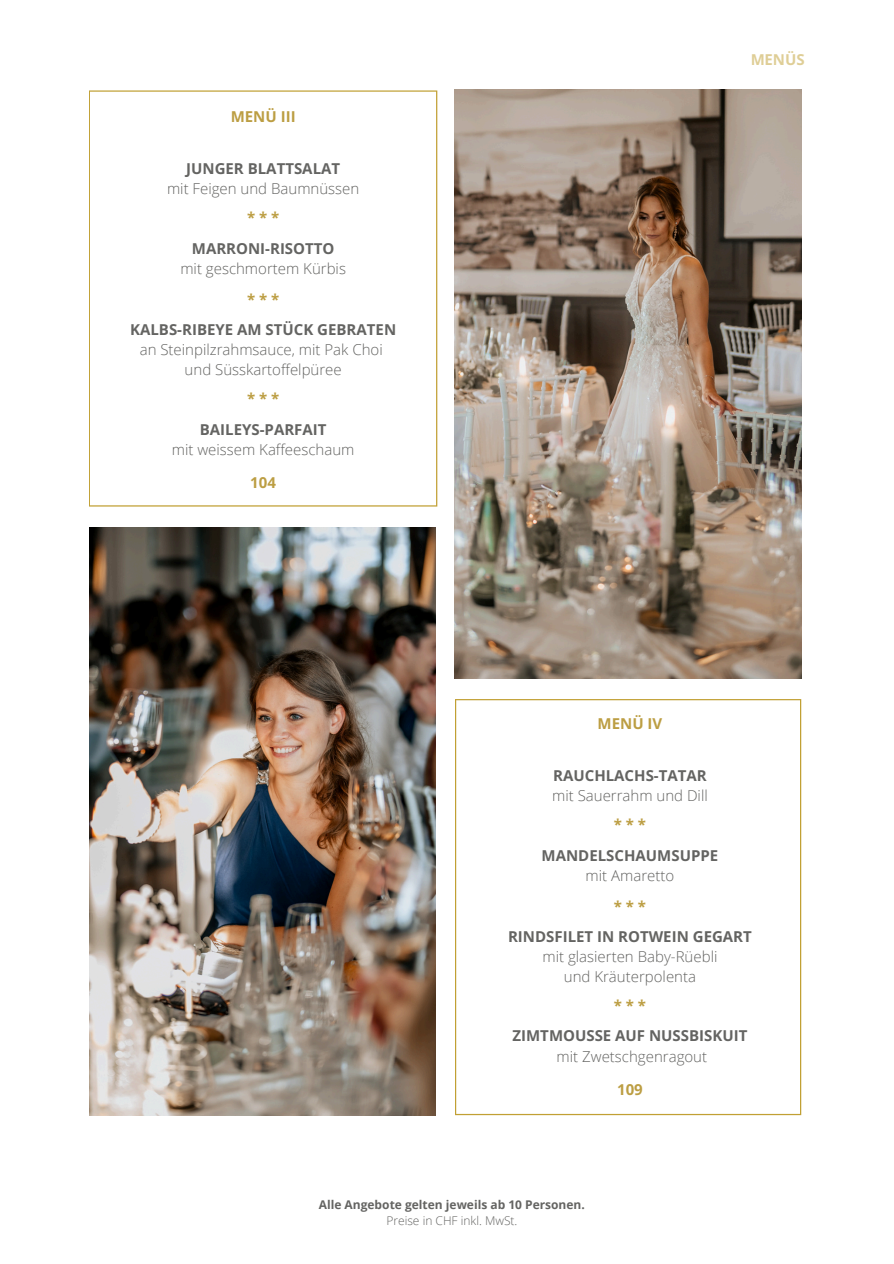
<style>
.page{position:relative;width:894px;height:1264px;background:#fff}
.page>*{position:absolute;margin:0;border:0;box-sizing:border-box;transform-origin:0 0}
.t1{font:300 15px/20.2px "Open Sans";color:#646462;text-align:center}
.t2{font:700 15px "Open Sans";color:#646462}
.t3{font:700 15px "Open Sans";color:#bc9e43}
.t4{font:700 15px "Open Sans";color:#c1a034}
.t5{font:700 12px "Open Sans";color:#646462}
.t6{font:300 12px "Open Sans";color:#646462}
</style>
<div class="page">
<svg style="left:89px;top:90px;width:348px;height:416px"></svg>
<svg style="left:455px;top:699px;width:346px;height:416px"></svg>
<img style="left:455px;top:89px;width:346px;height:589px">
<img style="left:89px;top:528px;width:346px;height:587px">
<h1 class="t3" style="left:231px;top:106px;width:66px">MENÜ III</h1>
<p class="t2" style="left:186px;top:158px;width:155px">JUNGER BLATTSALAT</p>
<p class="t1" style="left:167px;top:178px;width:194px">mit Feigen und Baumnüssen</p>
<p class="t3" style="left:247px;top:207px;width:34px">***</p>
<p class="t2" style="left:192px;top:238px;width:144px">MARRONI-RISOTTO</p>
<p class="t1" style="left:180px;top:258px;width:167px">mit geschmortem Kürbis</p>
<h1 class="t3" style="left:247px;top:289px;width:34px">***</h1>
<p class="t2" style="left:130px;top:319px;width:267px">KALBS-RIBEYE AM STÜCK GEBRATEN</p>
<p class="t1" style="left:140px;top:339px;width:244px">an Steinpilzrahmsauce, mit Pak Choi und Süsskartoffelpüree</p>
<p class="t3" style="left:247px;top:388px;width:34px">***</p>
<p class="t2" style="left:200px;top:418px;width:128px">BAILEYS-PARFAIT</p>
<p class="t1" style="left:172px;top:439px;width:184px">mit weissem Kaffeeschaum</p>
<p class="t3" style="left:250px;top:472px;width:27px">104</p>
<p class="t4" style="left:750px;top:49px;width:56px">MENÜS</p>
<p class="t3" style="left:597px;top:713px;width:66px">MENÜ IV</p>
<p class="t2" style="left:553px;top:764px;width:155px">RAUCHLACHS-TATAR</p>
<p class="t1" style="left:552px;top:784px;width:157px">mit Sauerrahm und Dill</p>
<h1 class="t3" style="left:613px;top:814px;width:34px">***</h1>
<p class="t2" style="left:541px;top:844px;width:178px">MANDELSCHAUMSUPPE</p>
<p class="t1" style="left:585px;top:865px;width:90px">mit Amaretto</p>
<p class="t3" style="left:613px;top:895px;width:34px">***</p>
<p class="t2" style="left:508px;top:925px;width:245px">RINDSFILET IN ROTWEIN GEGART</p>
<p class="t1" style="left:542px;top:945px;width:176px">mit glasierten Baby-Rüebli und Kräuterpolenta</p>
<h1 class="t3" style="left:613px;top:994px;width:34px">***</h1>
<p class="t2" style="left:512px;top:1025px;width:236px">ZIMTMOUSSE AUF NUSSBISKUIT</p>
<p class="t1" style="left:556px;top:1045px;width:152px">mit Zwetschgenragout</p>
<p class="t3" style="left:617px;top:1078px;width:27px">109</p>
<h1 class="t5" style="left:319px;top:1195px;width:267px">Alle Angebote gelten jeweils ab 10 Personen.</h1>
<p class="t6" style="left:386px;top:1211px;width:132px">Preise in CHF inkl. MwSt.</p>
</div>
